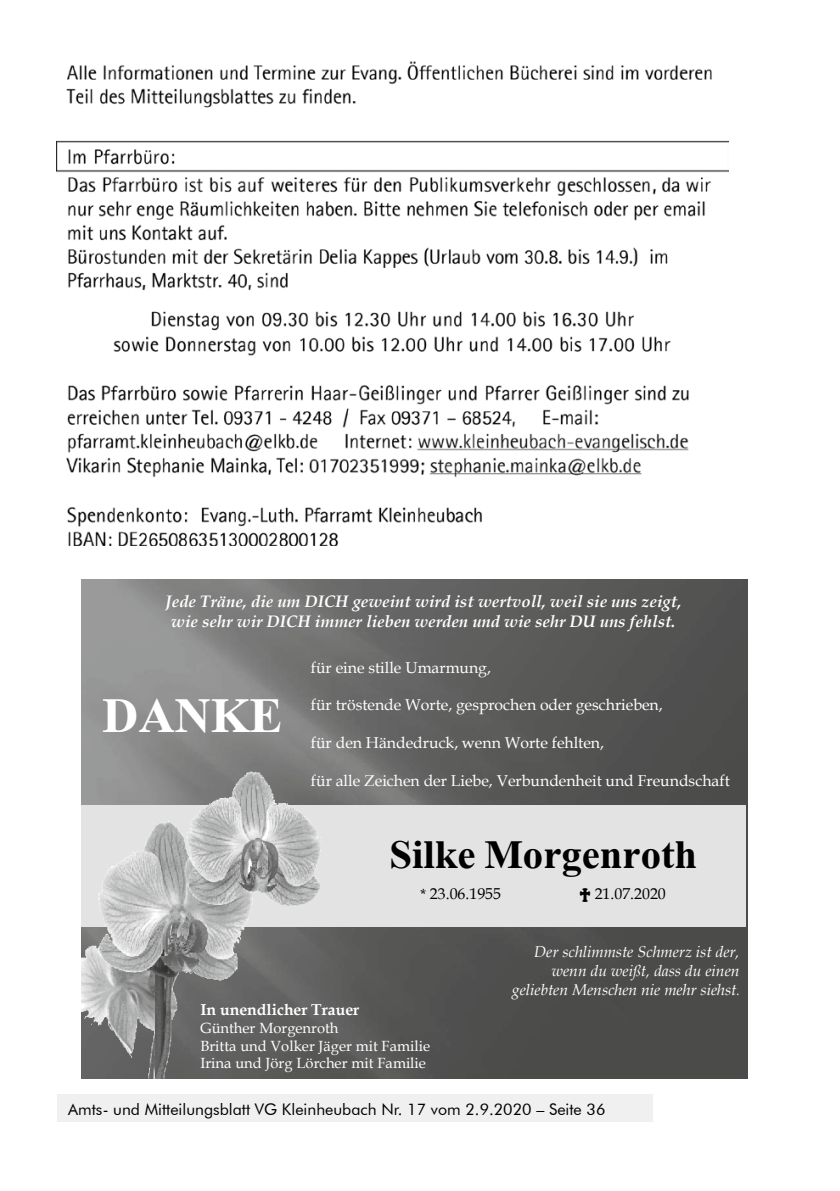
<style>
.page{position:relative;width:840px;height:1191px;background:#fff}
.page>*{position:absolute;margin:0;border:0;box-sizing:border-box;transform-origin:0 0}
.t1{font:700 49.8px "David";color:#fff}
.t2{font:700 40.8px "David";color:#000}
.t3{font:italic 700 16.6px/20px "Book Antiqua";color:#fff;text-align:center}
.t4{font:16px "Futura BT";color:#000}
.t5{font:15.8px "Book Antiqua";color:#fff}
.t6{font:italic 15.8px/18.8px "Book Antiqua";color:#fff;text-align:right}
.t7{font:15.8px "Book Antiqua";color:#000}
.t8{font:700 15.8px "Book Antiqua";color:#fff}
.t9{font:14.8px/17.8px "Book Antiqua";color:#fff}
.s1{font-size:14.8px}
.s2{font-family:"Cooper";font-weight:900}
.s3{font-size:13px}
</style>
<div class="page">
<div style="left:57px;top:1095px;width:595px;height:27px;background:#f0f0f0"></div>
<img style="left:57px;top:61px;width:671px;height:485px">
<img style="left:81px;top:580px;width:665px;height:499px">
<div style="left:81px;top:805px;width:664px;height:121px;background:#e3e3e3"></div>
<img style="left:81px;top:748px;width:346px;height:330px">
<p class="t3" style="left:165px;top:591px;width:517px">Jede Träne, die um DICH geweint wird ist wertvoll, weil sie uns zeigt, wie sehr wir DICH immer lieben werden und wie sehr DU uns fehlst.</p>
<h1 class="t1" style="left:103px;top:688px;width:182px">DANKE</h1>
<p class="t5" style="left:311px;top:656px;width:181px">für eine stille Umarmung,</p>
<p class="t5" style="left:311px;top:694px;width:353px">für tröstende Worte, gesprochen oder geschrieben,</p>
<p class="t5" style="left:311px;top:732px;width:294px">für den Händedruck, wenn Worte fehlten,</p>
<p class="t5" style="left:311px;top:769px;width:420px">für alle Zeichen der Liebe, Verbundenheit und Freundschaft</p>
<h2 class="t2" style="left:389px;top:832px;width:309px">Silke Morgenroth</h2>
<p class="t7" style="left:420px;top:883px;width:82px"><span class="s1">*</span> 23.06.1955</p>
<p class="t7" style="left:579px;top:883px;width:88px"><span class="s2">†</span> 21.07.2020</p>
<p class="t6" style="left:511px;top:942px;width:229px">Der schlimmste Schmerz ist der, wenn du weißt, dass du einen geliebten Menschen nie mehr siehst<span class="s3">.</span></p>
<p class="t8" style="left:200px;top:999px;width:160px">In unendlicher Trauer</p>
<p class="t9" style="left:200px;top:1018px;width:231px">Günther Morgenroth<br>Britta und Volker Jäger mit Familie<br>Irina und Jörg Lörcher mit Familie</p>
<p class="t4" style="left:68px;top:1099px;width:538px">Amts- und Mitteilungsblatt VG Kleinheubach Nr. 17 vom 2.9.2020 – Seite 36</p>
</div>
